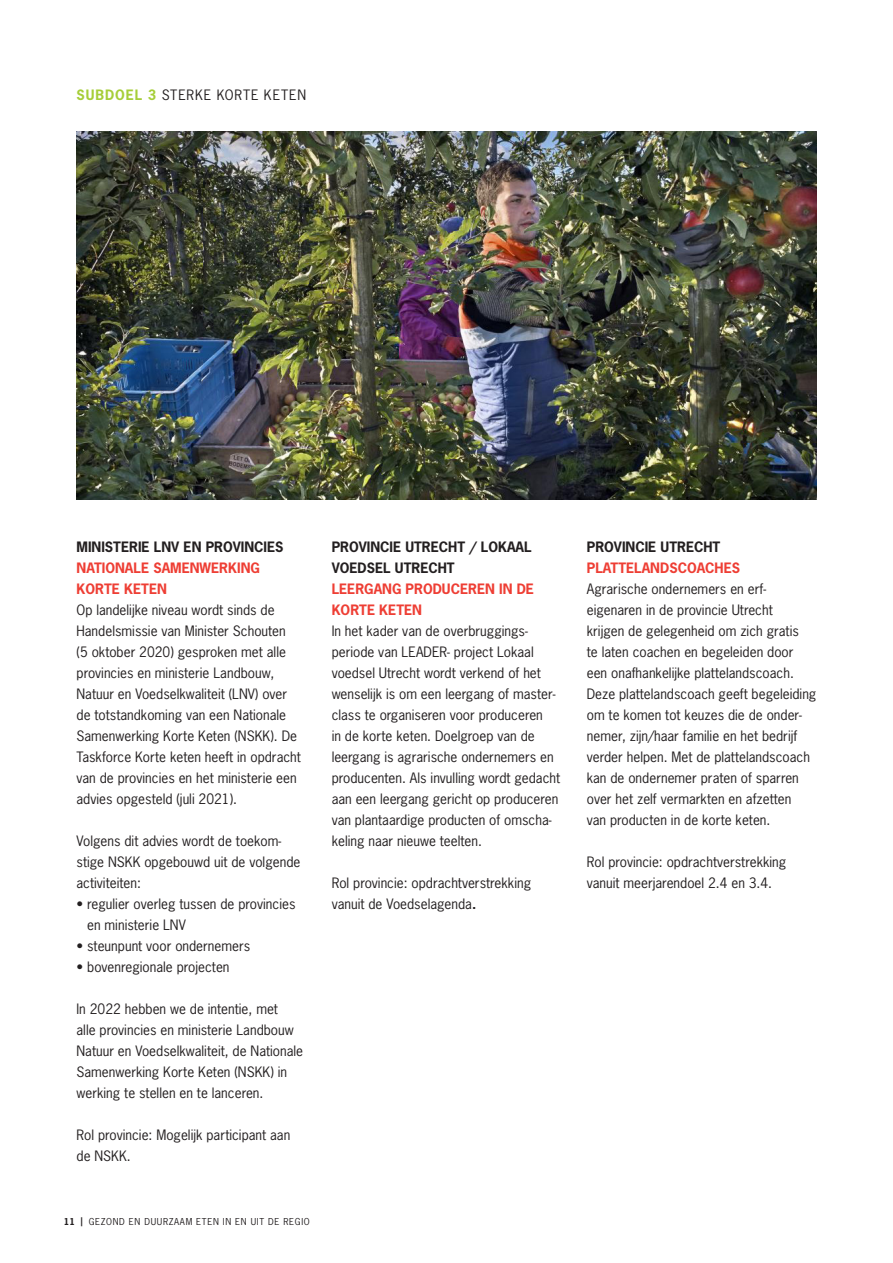
<style>
.page{position:relative;width:893px;height:1263px;background:#fff}
.page>*{position:absolute;margin:0;border:0;box-sizing:border-box;transform-origin:0 0}
.Platte_tekst{font:13.5px/21px "News Gothic Std";color:#231f20}
.Tussenkop{font:700 13.5px/21px "News Gothic Std";color:#ee3e34}
.Tussenkop-2{font:700 13.5px/21px "News Gothic Std";color:#231f20}
.Subtitel{font:13.5px "News Gothic Std";letter-spacing:.065em;color:#231f20}
.t1{font:9px "News Gothic Std";letter-spacing:.075em;color:#231f20}
.s1{font-weight:700;color:#a6ce39}
.s2{color:#231f20}
.s3{font-weight:700}
</style>
<div class="page">
<img style="left:77px;top:132px;width:739px;height:368px">
<p class="Subtitel" style="left:77px;top:86px;width:231px"><span class="s1">SUBDOEL 3</span> STERKE KORTE KETEN</p>
<p class="Tussenkop" style="left:77px;top:536px;width:209px"><span class="s2">MINISTERIE LNV EN PROVINCIES<br></span>NATIONALE SAMENWERKING<br>KORTE KETEN</p>
<p class="Platte_tekst" style="left:77px;top:599px;width:226px">Op landelijke niveau wordt sinds de Handelsmissie van Minister Schouten<br>(5 oktober 2020) gesproken met alle provincies en ministerie Landbouw, Natuur en Voedselkwaliteit (LNV) over de totstandkoming van een Nationale Samenwerking Korte Keten (NSKK). De Taskforce Korte keten heeft in opdracht van de provincies en het ministerie een advies opgesteld (juli 2021).</p>
<p class="Platte_tekst" style="left:77px;top:830px;width:225px">Volgens dit advies wordt de toekom&shy;stige NSKK opgebouwd uit de volgende activiteiten:</p>
<p class="Platte_tekst" style="left:87px;top:893px;width:210px;text-indent:-11px">• regulier overleg tussen de provincies en ministerie LNV</p>
<p class="Platte_tekst" style="left:77px;top:935px;width:175px">• steunpunt voor ondernemers</p>
<p class="Platte_tekst" style="left:77px;top:956px;width:154px">• bovenregionale projecten</p>
<p class="Platte_tekst" style="left:77px;top:998px;width:228px">In 2022 hebben we de intentie, met<br>alle provincies en ministerie Landbouw Natuur en Voedselkwaliteit, de Nationale Samenwerking Korte Keten (NSKK) in werking te stellen en te lanceren.</p>
<p class="Platte_tekst" style="left:77px;top:1124px;width:215px">Rol provincie: Mogelijk participant aan de NSKK.</p>
<p class="Tussenkop-2" style="left:332px;top:536px;width:201px">PROVINCIE UTRECHT / LOKAAL<br>VOEDSEL UTRECHT</p>
<p class="Tussenkop" style="left:332px;top:578px;width:204px">LEERGANG PRODUCEREN IN DE<br>KORTE KETEN</p>
<p class="Platte_tekst" style="left:332px;top:620px;width:230px">In het kader van de overbruggings&shy;periode van LEADER- project Lokaal voedsel Utrecht wordt verkend of het wenselijk is om een leergang of master&shy;class te organiseren voor produceren<br>in de korte keten. Doelgroep van de leergang is agrarische ondernemers en producenten. Als invulling wordt gedacht aan een leergang gericht op produceren van plantaardige producten of omscha&shy;keling naar nieuwe teelten.</p>
<p class="Platte_tekst" style="left:332px;top:872px;width:201px">Rol provincie: opdrachtverstrekking vanuit de Voedselagenda<span class="s3">.</span></p>
<p class="t1" style="left:64px;top:1215px;width:247px"><span class="s3">11 |</span> GEZOND EN DUURZAAM ETEN IN EN UIT DE REGIO</p>
<p class="Tussenkop-2" style="left:587px;top:536px;width:135px">PROVINCIE UTRECHT</p>
<p class="Tussenkop" style="left:587px;top:557px;width:155px">PLATTELANDSCOACHES</p>
<p class="Platte_tekst" style="left:587px;top:578px;width:231px">Agrarische ondernemers en erf&shy;eigenaren in de provincie Utrecht<br>krijgen de gelegenheid om zich gratis<br>te laten coachen en begeleiden door een onafhankelijke plattelandscoach.<br>Deze plattelandscoach geeft begeleiding om te komen tot keuzes die de onder&shy;nemer, zijn/haar familie en het bedrijf verder helpen. Met de plattelandscoach kan de ondernemer praten of sparren over het zelf vermarkten en afzetten<br>van producten in de korte keten.</p>
<p class="Platte_tekst" style="left:587px;top:851px;width:201px">Rol provincie: opdrachtverstrekking vanuit meerjarendoel 2.4 en 3.4.</p>
</div>
